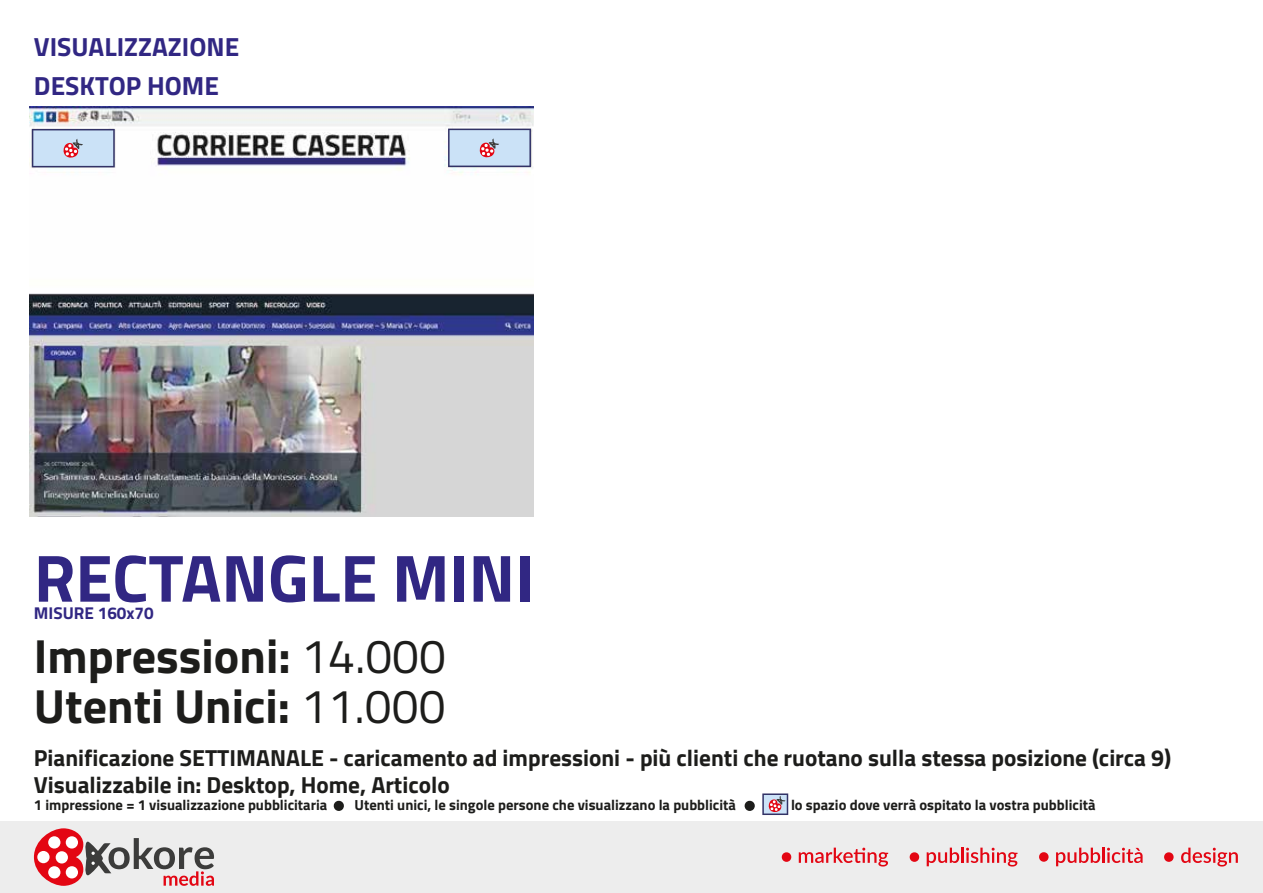
<style>
.page{position:relative;width:1263px;height:893px;background:#fff}
.page>*{position:absolute;margin:0;border:0;box-sizing:border-box;transform-origin:0 0}
.t1{font:700 66.9px "Titillium Web";color:#312783}
.t2{font:700 48px/50.1px "Titillium Web";color:#1d1d1b}
.t3{font:700 26.25px "Titillium Web";color:#312783}
.t4{font:700 23.25px/26.1px "Titillium Web";color:#1d1d1b}
.t5{font:700 17.1px "Titillium Web";color:#312783}
.t6{font:700 14.55px "Titillium Web";color:#1d1d1b}
.s1{font-weight:400}
</style>
<div class="page">
<div style="left:0;top:821px;width:1263px;height:72px;background:#ededed"></div>
<svg style="left:34px;top:828px;width:180px;height:58px"></svg>
<svg style="left:910px;top:852px;width:9px;height:10px"></svg>
<svg style="left:927px;top:848px;width:32px;height:18px"></svg>
<hr style="left:961px;top:848px;width:3px;height:15px;background:#e30613">
<svg style="left:966px;top:848px;width:51px;height:18px"></svg>
<svg style="left:1039px;top:852px;width:9px;height:10px"></svg>
<svg style="left:1056px;top:848px;width:86px;height:18px"></svg>
<svg style="left:1164px;top:852px;width:9px;height:10px"></svg>
<svg style="left:1181px;top:848px;width:57px;height:18px"></svg>
<svg style="left:782px;top:852px;width:9px;height:10px"></svg>
<svg style="left:799px;top:848px;width:89px;height:18px"></svg>
<img style="left:29px;top:107px;width:504px;height:410px">
<svg style="left:32px;top:129px;width:83px;height:38px;background:#bbc7de"></svg>
<svg style="left:448px;top:129px;width:83px;height:38px;background:#bbc7de"></svg>
<svg style="left:334px;top:801px;width:10px;height:10px"></svg>
<svg style="left:762px;top:793px;width:26px;height:22px"></svg>
<svg style="left:745px;top:801px;width:10px;height:10px"></svg>
<h3 class="t3" style="left:34px;top:27px;width:207px">VISUALIZZAZIONE</h3>
<h3 class="t3" style="left:34px;top:66px;width:186px">DESKTOP HOME</h3>
<h1 class="t1" style="left:34px;top:527px;width:502px">RECTANGLE MINI</h1>
<h2 class="t2" style="left:34px;top:629px;width:413px">Impressioni: <span class="s1">14.000<br></span>Utenti Unici: <span class="s1">11.000</span></h2>
<h3 class="t4" style="left:34px;top:744px;width:1139px">Pianificazione SETTIMANALE - caricamento ad impressioni - più clienti che ruotano sulla stessa posizione (circa 9)<br>Visualizzabile in: Desktop, Home, Articolo</h3>
<p class="t5" style="left:34px;top:600px;width:121px">MISURE 160x70</p>
<p class="t6" style="left:34px;top:794px;width:295px">1 impressione = 1 visualizzazione pubblicitaria</p>
<p class="t6" style="left:355px;top:794px;width:383px">Utenti unici, le singole persone che visualizzano la pubblicità</p>
<p class="t6" style="left:791px;top:794px;width:306px">lo spazio dove verrà ospitato la vostra pubblicità</p>
</div>
